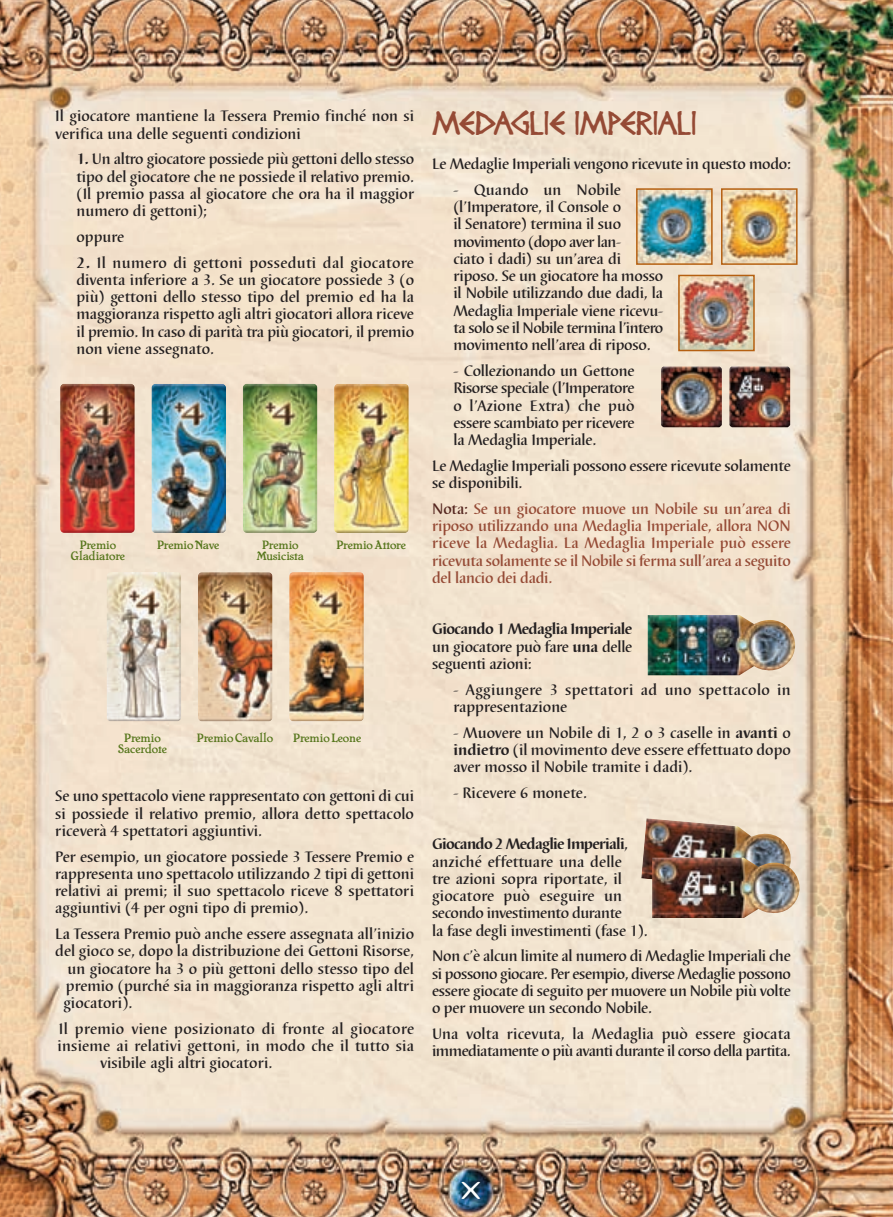
<style>
.page{position:relative;width:893px;height:1217px;background:#fff}
.page>*{position:absolute;margin:0;border:0;box-sizing:border-box;transform-origin:0 0}
.t1{font:30px "Diogenes";color:#954a35}
.t2{font:22.5px "Justinian 2";color:#fff}
.t3{font:500 15.75px/17.2px "Barbedor T";color:#231f20;text-align:justify}
.t4{font:500 15.75px/17.2px "Barbedor T";letter-spacing:-.025em;color:#954a35;text-align:justify}
.t5{font:500 15.75px/17.2px "Barbedor T";letter-spacing:-.02em;color:#231f20}
.t6{font:500 15.75px/17.2px "Barbedor T";letter-spacing:.02em;color:#231f20}
.t7{font:12px/11.4px "Cheboygan";letter-spacing:-.015em;color:#56761c;text-align:center}
.s1{font-weight:700}
.s2{color:#54251e}
</style>
<div class="page">
<img style="left:0;top:0;width:893px;height:1217px">
<p class="t3" style="left:55px;top:109px;width:360px">Il giocatore mantiene la Tessera Premio finché non si verifica una delle seguenti condizioni</p>
<p class="t3" style="left:77px;top:152px;width:339px"><span class="s1">1.</span> Un altro giocatore possiede più gettoni dello stesso tipo del giocatore che ne possiede il relativo premio. (Il premio passa al giocatore che ora ha il maggior numero di gettoni);</p>
<p class="t3" style="left:77px;top:230px;width:49px">oppure</p>
<p class="t3" style="left:77px;top:255px;width:339px"><span class="s1">2.</span> Il numero di gettoni posseduti dal giocatore diventa inferiore a 3. Se un giocatore possiede 3 (o più) gettoni dello stesso tipo del premio ed ha la maggioranza rispetto agli altri giocatori allora riceve il premio. In caso di parità tra più giocatori, il premio non viene assegnato.</p>
<p class="t7" style="left:71px;top:540px;width:56px">Premio<br>Gladiatore</p>
<p class="t7" style="left:157px;top:540px;width:64px">Premio Nave</p>
<p class="t7" style="left:256px;top:540px;width:49px">Premio<br>Musicista</p>
<p class="t7" style="left:336px;top:540px;width:71px">Premio Attore</p>
<p class="t7" style="left:118px;top:733px;width:51px">Premio<br>Sacerdote</p>
<p class="t7" style="left:197px;top:733px;width:78px">Premio Cavallo</p>
<p class="t7" style="left:293px;top:733px;width:69px">Premio Leone</p>
<p class="t3" style="left:55px;top:789px;width:360px">Se uno spettacolo viene rappresentato con gettoni di cui si possiede il relativo premio, allora detto spettacolo riceverà 4 spettatori aggiuntivi.</p>
<p class="t3" style="left:55px;top:849px;width:360px">Per esempio, un giocatore possiede 3 Tessere Premio e rappresenta uno spettacolo utilizzando 2 tipi di gettoni relativi ai premi; il suo spettacolo riceve 8 spettatori aggiuntivi (4 per ogni tipo di premio).</p>
<p class="t3" style="left:55px;top:927px;width:360px">La Tessera Premio può anche essere assegnata all’inizio</p>
<p class="t3" style="left:55px;top:944px;width:360px">del gioco se, dopo la distribuzione dei Gettoni Risorse,</p>
<p class="t3" style="left:68px;top:961px;width:348px">un giocatore ha 3 o più gettoni dello stesso tipo del</p>
<p class="t3" style="left:66px;top:978px;width:350px">premio (purché sia in maggioranza rispetto agli altri</p>
<p class="t3" style="left:63px;top:996px;width:70px">giocatori).</p>
<p class="t6" style="left:59px;top:1021px;width:357px">Il premio viene posizionato di fronte al giocatore</p>
<p class="t3" style="left:58px;top:1039px;width:358px">insieme ai relativi gettoni, in modo che il tutto sia</p>
<p class="t3" style="left:100px;top:1056px;width:174px">visibile agli altri giocatori.</p>
<h1 class="t1" style="left:432px;top:107px;width:265px">MEDAGLIE IMPERIALI</h1>
<p class="t3" style="left:432px;top:157px;width:360px">Le Medaglie Imperiali vengono ricevute in questo modo:</p>
<p class="t3" style="left:453px;top:183px;width:211px;text-align:left">- Quando un Nobile (l’Imperatore, il Console o<br>il Senatore) termina il suo movimento (dopo aver lan-<br>ciato i dadi) su un’area di riposo. Se un giocatore ha mosso il Nobile utilizzando due dadi, la<br>Medaglia Imperiale viene ricevu&shy;ta solo se il Nobile termina l’intero movimento nell’area di riposo.</p>
<p class="t3" style="left:453px;top:364px;width:183px">- Collezionando un Gettone Risorse speciale (l’Imperatore o l’Azione Extra) che può essere scambiato per ricevere la Medaglia Imperiale.</p>
<p class="t5" style="left:432px;top:458px;width:360px">Le Medaglie Imperiali possono essere ricevute solamente se disponibili.</p>
<p class="t4" style="left:432px;top:501px;width:360px"><span class="s2">Nota:</span> Se un giocatore muove un Nobile su un’area di riposo utilizzando una Medaglia Imperiale, allora NON riceve la Medaglia. La Medaglia Imperiale può essere ricevuta solamente se il Nobile si ferma sull’area a seguito del lancio dei dadi.</p>
<p class="t3" style="left:432px;top:622px;width:202px"><span class="s1">Giocando 1 Medaglia Imperiale </span>un giocatore può fare <span class="s1">una</span> delle seguenti azioni:</p>
<p class="t6" style="left:453px;top:682px;width:339px">- Aggiungere 3 spettatori ad uno spettacolo in rappresentazione</p>
<p class="t3" style="left:453px;top:725px;width:339px">- Muovere un Nobile di 1, 2 o 3 caselle in <span class="s1">avanti</span> o <span class="s1">indietro</span> (il movimento deve essere effettuato dopo aver mosso il Nobile tramite i dadi).</p>
<p class="t3" style="left:453px;top:785px;width:135px">- Ricevere 6 monete.</p>
<p class="t3" style="left:432px;top:837px;width:217px;text-align:left"><span class="s1">Giocando 2 Medaglie Imperiali</span>, anziché effettuare una delle<br>tre azioni sopra riportate, il giocatore può eseguire un secondo investimento durante<br>la fase degli investimenti (fase 1).</p>
<p class="t3" style="left:432px;top:949px;width:360px">Non c’è alcun limite al numero di Medaglie Imperiali che si possono giocare. Per esempio, diverse Medaglie possono essere giocate di seguito per muovere un Nobile più volte o per muovere un secondo Nobile.</p>
<p class="t5" style="left:432px;top:1026px;width:360px">Una volta ricevuta, la Medaglia può essere giocata immediatamente o più avanti durante il corso della partita.</p>
<h2 class="t2" style="left:462px;top:1176px;width:24px">0</h2>
</div>
